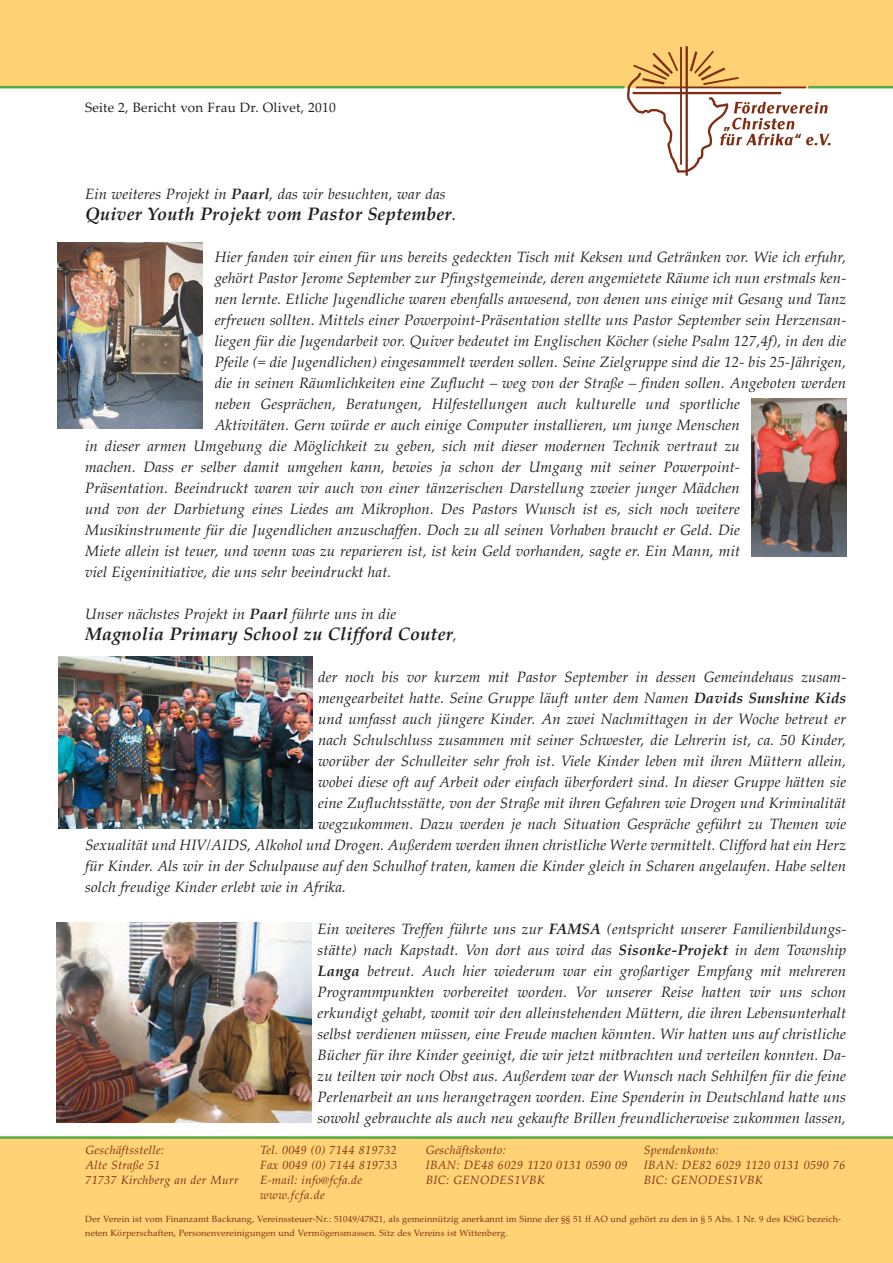
<style>
.page{position:relative;width:893px;height:1263px;background:#fed275}
.page>*{position:absolute;margin:0;border:0;box-sizing:border-box;transform-origin:0 0}
.t1{font:italic 700 18px "Palatino Linotype";letter-spacing:.01em;color:#231f20}
.t2{font:italic 15px/21px "Palatino Linotype";letter-spacing:.01em;color:#231f20;text-align:justify}
.t3{font:13.5px "Palatino Linotype";letter-spacing:.015em;color:#231f20}
.t4{font:italic 12px/15px "Palatino Linotype";letter-spacing:.025em;color:#802e13}
.t5{font:9px/13.5px "Palatino Linotype";letter-spacing:.015em;color:#802e13}
.s1{font-weight:700}
.s2{font-weight:400}
.s3{font-weight:400;font-size:15px}
</style>
<div class="page">
<div style="left:0;top:88px;width:893px;height:1049px;background:#fff"></div>
<img style="left:627px;top:46px;width:204px;height:130px">
<hr style="left:0;top:1136px;width:893px;height:3px;background:#57ac40">
<hr style="left:808px;top:86px;width:85px;height:2px;background:#57ac40">
<hr style="left:0;top:86px;width:624px;height:2px;background:#57ac40">
<img style="left:57px;top:243px;width:146px;height:186px">
<img style="left:752px;top:398px;width:94px;height:158px">
<img style="left:58px;top:657px;width:254px;height:172px">
<img style="left:57px;top:923px;width:255px;height:200px">
<p class="t3" style="left:85px;top:99px;width:252px">Seite 2, Bericht von Frau Dr. Olivet, 2010</p>
<p class="t2" style="left:85px;top:183px;width:362px">Ein weiteres Projekt in <span class="s1">Paarl</span>, das wir besuchten, war das</p>
<p class="t1" style="left:85px;top:203px;width:373px">Quiver Youth Projekt vom Pastor September<span class="s2">.</span></p>
<p class="t2" style="left:215px;top:246px;width:633px">Hier fanden wir einen für uns bereits gedeckten Tisch mit Keksen und Getränken vor. Wie ich erfuhr,</p>
<p class="t2" style="left:215px;top:267px;width:633px">gehört Pastor Jerome September zur Pfingstgemeinde, deren angemietete Räume ich nun erstmals ken-</p>
<p class="t2" style="left:215px;top:288px;width:633px">nen lernte. Etliche Jugendliche waren ebenfalls anwesend, von denen uns einige mit Gesang und Tanz</p>
<p class="t2" style="left:215px;top:309px;width:633px">erfreuen sollten. Mittels einer Powerpoint-Präsentation stellte uns Pastor September sein Herzensan-</p>
<p class="t2" style="left:215px;top:330px;width:633px">liegen für die Jugendarbeit vor. Quiver bedeutet im Englischen Köcher (siehe Psalm 127,4f), in den die</p>
<p class="t2" style="left:215px;top:351px;width:633px">Pfeile (= die Jugendlichen) eingesammelt werden sollen. Seine Zielgruppe sind die 12- bis 25-Jährigen,</p>
<p class="t2" style="left:215px;top:372px;width:633px">die in seinen Räumlichkeiten eine Zuflucht – weg von der Straße – finden sollen. Angeboten werden</p>
<p class="t2" style="left:215px;top:393px;width:527px">neben Gesprächen, Beratungen, Hilfestellungen auch kulturelle und sportliche</p>
<p class="t2" style="left:215px;top:414px;width:527px">Aktivitäten. Gern würde er auch einige Computer installieren, um junge Menschen</p>
<p class="t2" style="left:85px;top:435px;width:656px">in dieser armen Umgebung die Möglichkeit zu geben, sich mit dieser modernen Technik vertraut zu</p>
<p class="t2" style="left:85px;top:456px;width:656px">machen. Dass er selber damit umgehen kann, bewies ja schon der Umgang mit seiner Powerpoint-</p>
<p class="t2" style="left:85px;top:477px;width:656px">Präsentation. Beeindruckt waren wir auch von einer tänzerischen Darstellung zweier junger Mädchen</p>
<p class="t2" style="left:85px;top:498px;width:656px">und von der Darbietung eines Liedes am Mikrophon. Des Pastors Wunsch ist es, sich noch weitere</p>
<p class="t2" style="left:85px;top:519px;width:656px">Musikinstrumente für die Jugendlichen anzuschaffen. Doch zu all seinen Vorhaben braucht er Geld. Die</p>
<p class="t2" style="left:85px;top:540px;width:656px">Miete allein ist teuer, und wenn was zu reparieren ist, ist kein Geld vorhanden, sagte er. Ein Mann, mit</p>
<p class="t2" style="left:85px;top:561px;width:308px">viel Eigeninitiative, die uns sehr beeindruckt hat.</p>
<p class="t2" style="left:85px;top:603px;width:313px">Unser nächstes Projekt in <span class="s1">Paarl</span> führte uns in die</p>
<p class="t1" style="left:85px;top:623px;width:373px">Magnolia Primary School zu Clifford Couter<span class="s3">,</span></p>
<p class="t2" style="left:318px;top:666px;width:530px">der noch bis vor kurzem mit Pastor September in dessen Gemeindehaus zusam-</p>
<p class="t2" style="left:318px;top:687px;width:530px">mengearbeitet hatte. Seine Gruppe läuft unter dem Namen <span class="s1">Davids Sunshine Kids</span></p>
<p class="t2" style="left:318px;top:708px;width:530px">und umfasst auch jüngere Kinder. An zwei Nachmittagen in der Woche betreut er</p>
<p class="t2" style="left:318px;top:729px;width:530px">nach Schulschluss zusammen mit seiner Schwester, die Lehrerin ist, ca. 50 Kinder,</p>
<p class="t2" style="left:318px;top:750px;width:530px">worüber der Schulleiter sehr froh ist. Viele Kinder leben mit ihren Müttern allein,</p>
<p class="t2" style="left:318px;top:771px;width:530px">wobei diese oft auf Arbeit oder einfach überfordert sind. In dieser Gruppe hätten sie</p>
<p class="t2" style="left:318px;top:792px;width:530px">eine Zufluchtsstätte, von der Straße mit ihren Gefahren wie Drogen und Kriminalität</p>
<p class="t2" style="left:318px;top:813px;width:530px">wegzukommen. Dazu werden je nach Situation Gespräche geführt zu Themen wie</p>
<p class="t2" style="left:85px;top:834px;width:763px">Sexualität und HIV/AIDS, Alkohol und Drogen. Außerdem werden ihnen christliche Werte vermittelt. Clifford hat ein Herz</p>
<p class="t2" style="left:85px;top:855px;width:763px">für Kinder. Als wir in der Schulpause auf den Schulhof traten, kamen die Kinder gleich in Scharen angelaufen. Habe selten</p>
<p class="t2" style="left:85px;top:876px;width:262px">solch freudige Kinder erlebt wie in Afrika.</p>
<p class="t2" style="left:318px;top:918px;width:530px">Ein weiteres Treffen führte uns zur <span class="s1">FAMSA</span> (entspricht unserer Familienbildungs&shy;stätte) nach Kapstadt. Von dort aus wird das <span class="s1">Sisonke-Projekt</span> in dem Township <span class="s1">Langa</span> betreut. Auch hier wiederum war ein großartiger Empfang mit mehreren Programmpunkten vorbereitet worden. Vor unserer Reise hatten wir uns schon erkundigt gehabt, womit wir den alleinstehenden Müttern, die ihren Lebensunterhalt selbst verdienen müssen, eine Freude machen könnten. Wir hatten uns auf christliche Bücher für ihre Kinder geeinigt, die wir jetzt mitbrachten und verteilen konnten. Da&shy;zu teilten wir noch Obst aus. Außerdem war der Wunsch nach Sehhilfen für die feine Perlenarbeit an uns herangetragen worden. Eine Spenderin in Deutschland hatte uns sowohl gebrauchte als auch neu gekaufte Brillen freundlicherweise zukommen lassen,</p>
<p class="t4" style="left:86px;top:1143px;width:155px">Geschäftsstelle:<br>Alte Straße 51<br>71737 Kirchberg an der Murr</p>
<p class="t4" style="left:260px;top:1143px;width:139px">Tel. 0049 (0) 7144 819732<br>Fax 0049 (0) 7144 819733<br>E-mail: info@fcfa.de www.fcfa.de</p>
<p class="t4" style="left:426px;top:1143px;width:203px">Geschäftskonto:<br>IBAN: DE48 6029 1120 0131 0590 09<br>BIC: GENODES1VBK</p>
<p class="t4" style="left:644px;top:1143px;width:203px">Spendenkonto:<br>IBAN: DE82 6029 1120 0131 0590 76<br>BIC: GENODES1VBK</p>
<p class="t5" style="left:85px;top:1212px;width:757px">Der Verein ist vom Finanzamt Backnang, Vereinssteuer-Nr.: 51049/47821, als gemeinnützig anerkannt im Sinne der §§ 51 ff AO und gehört zu den in § 5 Abs. 1 Nr. 9 des KStG bezeich&shy;neten Körperschaften, Personenvereinigungen und Vermögensmassen. Sitz des Vereins ist Wittenberg.</p>
</div>
